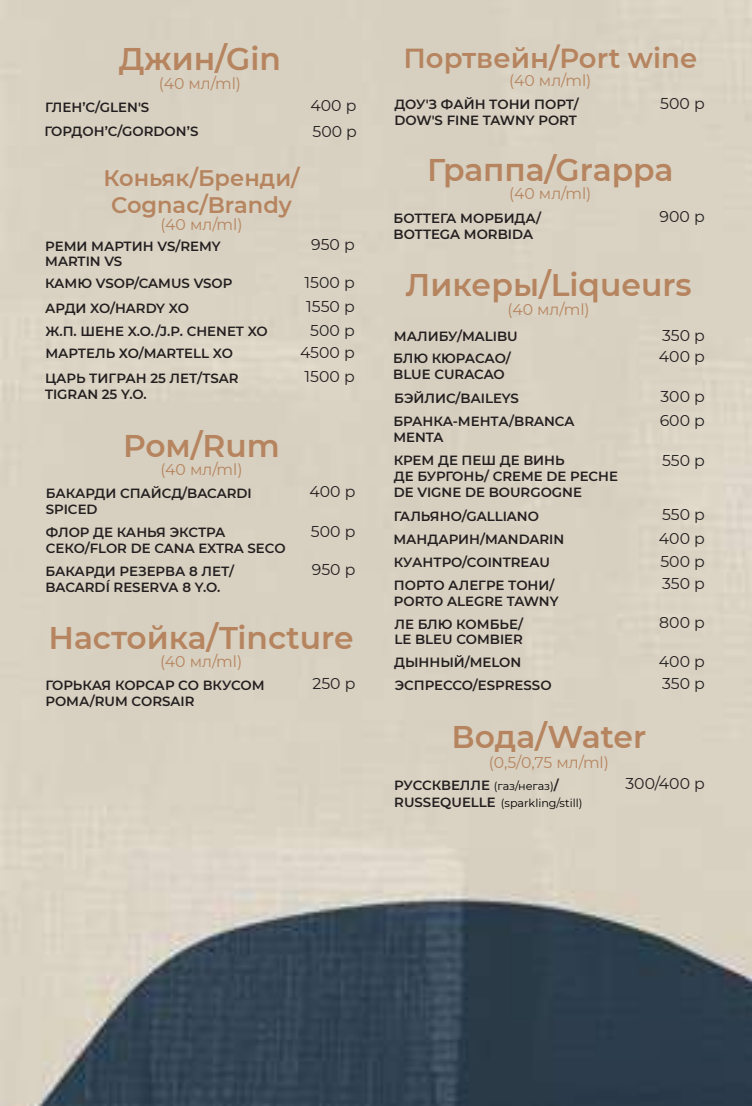
<style>
.page{position:relative;width:752px;height:1106px;background:#fff}
.page>*{position:absolute;margin:0;border:0;box-sizing:border-box;transform-origin:0 0}
.t1{font:600 31.25px "Montserrat";color:#b6845f}
.t2{font:600 27.5px "Montserrat";color:#b6845f}
.t3{font:600 22.5px/27px "Montserrat";color:#b6845f;text-align:center}
.t4{font:15.75px/23px "Montserrat";color:#231f20}
.t5{font:15.75px "Montserrat";color:#b6845f}
.t6{font:600 13.25px/15.5px "Montserrat";color:#231f20}
.t7{font:11.25px "Montserrat";color:#000001}
.s1{font-weight:400;font-size:11.25px;color:#000001}
.s2{font-weight:600;font-size:13.25px;color:#231f20}
</style>
<div class="page">
<img style="left:0;top:0;width:751px;height:1106px">
<h1 class="t1" style="left:119px;top:36px;width:163px">Джин/Gin</h1>
<p class="t5" style="left:159px;top:72px;width:84px">(40 мл/ml)</p>
<p class="t6" style="left:44px;top:95px;width:155px;line-height:24px">ГЛЕН’С/GLEN'S<br>ГОРДОН’С/GORDON’S</p>
<h2 class="t2" style="left:403px;top:38px;width:295px">Портвейн/Port wine</h2>
<p class="t5" style="left:509px;top:70px;width:84px">(40 мл/ml)</p>
<p class="t6" style="left:394px;top:96px;width:186px">ДОУ'З ФАЙН ТОНИ ПОРТ/<br>DOW'S FINE TAWNY PORT</p>
<p class="t4" style="left:310px;top:93px;width:47px">400 р</p>
<p class="t4" style="left:660px;top:91px;width:46px">500 р</p>
<p class="t4" style="left:312px;top:119px;width:46px">500 р</p>
<h3 class="t3" style="left:103px;top:163px;width:197px">Коньяк/Бренди/<br>Cognac/Brandy</h3>
<p class="t5" style="left:160px;top:214px;width:84px">(40 мл/ml)</p>
<p class="t6" style="left:45px;top:238px;width:177px">РЕМИ МАРТИН VS/REMY<br>MARTIN VS</p>
<p class="t6" style="left:45px;top:275px;width:189px">КАМЮ VSOP/CAMUS VSOP</p>
<p class="t6" style="left:45px;top:299px;width:145px">АРДИ XO/HARDY XO</p>
<p class="t6" style="left:45px;top:322px;width:224px">Ж.П. ШЕНЕ X.O./J.P. CHENET XO</p>
<p class="t6" style="left:45px;top:369px;width:195px">ЦАРЬ ТИГРАН 25 ЛЕТ/TSAR<br>TIGRAN 25 Y.O.</p>
<p class="t6" style="left:45px;top:345px;width:189px">МАРТЕЛЬ ХО/MARTELL XO</p>
<h1 class="t1" style="left:123px;top:423px;width:158px">Ром/Rum</h1>
<p class="t5" style="left:160px;top:459px;width:84px">(40 мл/ml)</p>
<p class="t6" style="left:46px;top:485px;width:207px">БАКАРДИ СПАЙСД/BACARDI<br>SPICED</p>
<p class="t6" style="left:46px;top:524px;width:241px">ФЛОР ДЕ КАНЬЯ ЭКСТРА<br>СЕКО/FLOR DE CANA EXTRA SECO</p>
<p class="t6" style="left:45px;top:563px;width:190px">БАКАРДИ РЕЗЕРВА 8 ЛЕТ/<br>BACARDÍ RESERVA 8 Y.O.</p>
<p class="t4" style="left:311px;top:232px;width:45px">950 р</p>
<p class="t4" style="left:304px;top:270px;width:52px">1500 р</p>
<p class="t4" style="left:306px;top:294px;width:50px;line-height:23.8px">1550 р<br>500 р</p>
<p class="t4" style="left:300px;top:339px;width:56px;line-height:24px">4500 р<br>1500 р</p>
<p class="t4" style="left:309px;top:479px;width:47px">400 р</p>
<p class="t4" style="left:311px;top:519px;width:46px">500 р</p>
<p class="t4" style="left:311px;top:557px;width:45px">950 р</p>
<h1 class="t1" style="left:49px;top:615px;width:306px">Настойка/Tincture</h1>
<p class="t5" style="left:160px;top:651px;width:84px">(40 мл/ml)</p>
<p class="t6" style="left:45px;top:676px;width:221px">ГОРЬКАЯ КОРСАР СО ВКУСОМ<br>РОМА/RUM CORSAIR</p>
<p class="t4" style="left:312px;top:671px;width:44px">250 р</p>
<h1 class="t1" style="left:427px;top:147px;width:248px">Граппа/Grappa</h1>
<p class="t5" style="left:509px;top:183px;width:84px">(40 мл/ml)</p>
<p class="t6" style="left:393px;top:209px;width:149px">БОТТЕГА МОРБИДА/<br>BOTTEGA MORBIDA</p>
<p class="t4" style="left:659px;top:204px;width:47px">900 р</p>
<h1 class="t1" style="left:405px;top:263px;width:287px">Ликеры/Liqueurs</h1>
<p class="t5" style="left:507px;top:299px;width:84px">(40 мл/ml)</p>
<p class="t6" style="left:393px;top:325px;width:126px;line-height:22px">МАЛИБУ/MALIBU<br>БЛЮ КЮРАСАО/</p>
<p class="t6" style="left:393px;top:362px;width:183px;line-height:23.5px">BLUE CURACAO<br>БЭЙЛИС/BAILEYS<br>БРАНКА-МЕНТА/BRANCA</p>
<p class="t6" style="left:393px;top:425px;width:173px;line-height:22.8px">MENTA<br>КРЕМ ДЕ ПЕШ ДЕ ВИНЬ</p>
<p class="t6" style="left:393px;top:468px;width:225px">ДЕ БУРГОНЬ/ CREME DE PECHE<br>DE VIGNE DE BOURGOGNE</p>
<p class="t6" style="left:393px;top:504px;width:172px;line-height:22.8px">ГАЛЬЯНО/GALLIANO<br>МАНДАРИН/MANDARIN<br>КУАНТРО/COINTREAU<br>ПОРТО АЛЕГРЕ ТОНИ/</p>
<p class="t6" style="left:393px;top:592px;width:166px">PORTO ALEGRE TAWNY</p>
<p class="t6" style="left:394px;top:615px;width:130px">ЛЕ БЛЮ КОМБЬЕ/<br>LE BLEU COMBIER</p>
<p class="t6" style="left:394px;top:650px;width:159px;line-height:23px">ДЫННЫЙ/MELON<br>ЭСПРЕССО/ESPRESSO</p>
<p class="t4" style="left:658px;top:324px;width:47px;line-height:21.2px">350 р<br>400 р</p>
<p class="t4" style="left:659px;top:384px;width:47px">300 р<br>600 р</p>
<p class="t4" style="left:661px;top:448px;width:44px">550 р</p>
<p class="t4" style="left:658px;top:502px;width:47px;text-align:justify">550 р 400 р 500 р 350 р</p>
<p class="t4" style="left:659px;top:610px;width:47px">800 р</p>
<p class="t4" style="left:658px;top:649px;width:47px">400 р<br>350 р</p>
<h1 class="t1" style="left:451px;top:714px;width:196px">Вода/Water</h1>
<p class="t5" style="left:488px;top:751px;width:122px">(0,5/0,75 мл/ml)</p>
<p class="t6" style="left:394px;top:776px;width:166px">РУССКВЕЛЛЕ <span class="s1">(газ/негаз)</span>/</p>
<p class="t7" style="left:394px;top:795px;width:189px"><span class="s2">RUSSEQUELLE</span> (sparkling/still)</p>
<p class="t4" style="left:625px;top:771px;width:81px">300/400 р</p>
</div>
